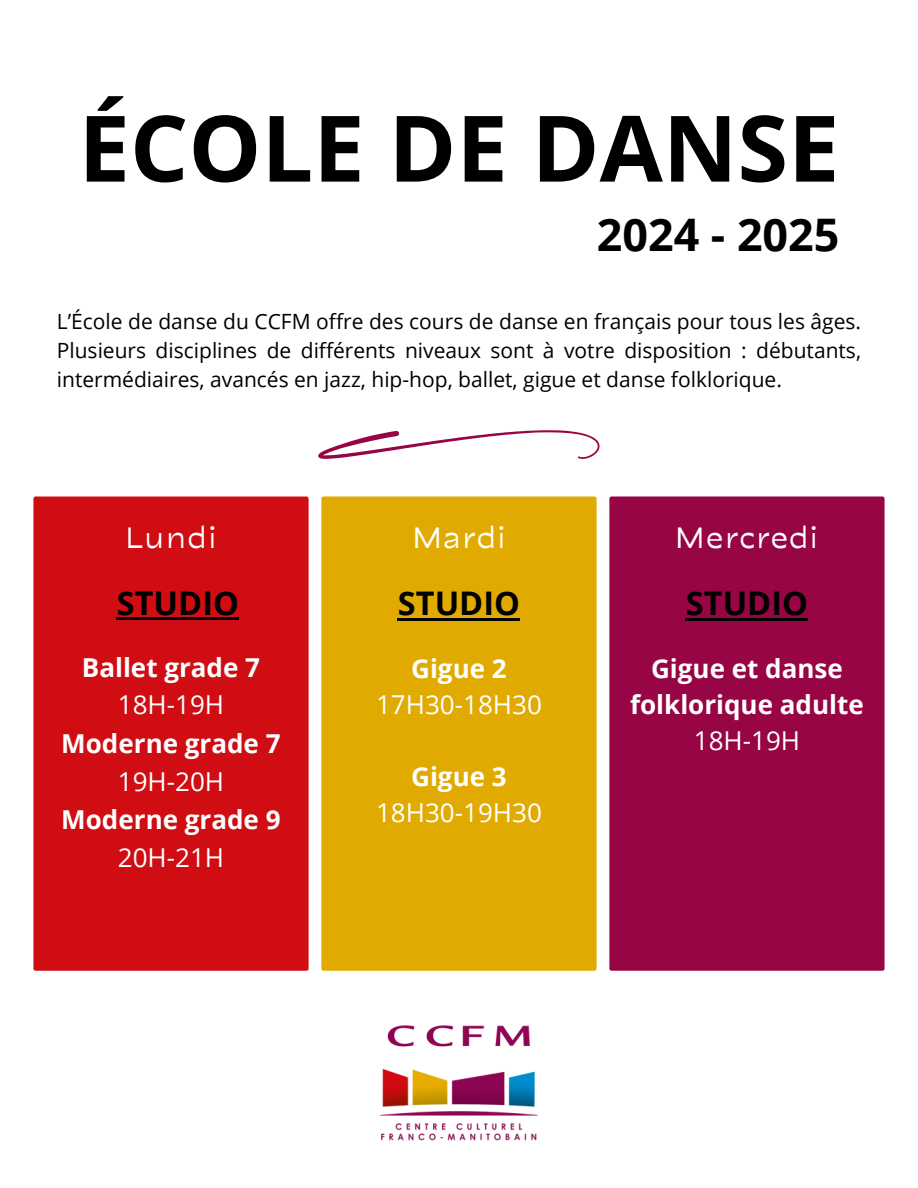
<style>
.page{position:relative;width:918px;height:1188px;background:#fff}
.page>*{position:absolute;margin:0;border:0;box-sizing:border-box;transform-origin:0 0}
.t1{font:700 91.8px "Open Sans";color:#000}
.t2{font:700 44.85px "Open Sans";color:#000}
.t3{font:700 32.55px "Open Sans";color:#000}
.t4{font:29.85px "Portland";color:#fff}
.t5{font:700 26.1px/38.1px "Open Sans";color:#fff;text-align:center}
.t6{font:26.1px/36px "Open Sans";color:#fff;text-align:center}
.t7{font:21px/29.2px "Open Sans";color:#000;text-align:justify}
.s1{font-weight:400}
.s2{font-weight:700}
</style>
<div class="page">
<svg style="left:318px;top:430px;width:282px;height:29px"></svg>
<div style="left:33px;top:497px;width:276px;height:474px;background:#cf0d13"></div>
<div style="left:321px;top:497px;width:276px;height:474px;background:#e1aa00"></div>
<div style="left:609px;top:497px;width:276px;height:474px;background:#970544"></div>
<img style="left:379px;top:1025px;width:159px;height:116px">
<hr style="left:117px;top:617px;width:122px;height:2px;background:#000">
<hr style="left:398px;top:618px;width:122px;height:2px;background:#000">
<hr style="left:686px;top:618px;width:122px;height:2px;background:#000">
<h2 class="t1" style="left:79px;top:84px;width:762px">ÉCOLE DE DANSE</h2>
<p class="t2" style="left:597px;top:203px;width:244px">2024 - 2025</p>
<p class="t7" style="left:57px;top:306px;width:806px">L’École de danse du CCFM offre des cours de danse en français pour tous les âges.<br>Plusieurs disciplines de différents niveaux sont à votre disposition : débutants, intermédiaires, avancés en jazz, hip-hop, ballet, gigue et danse folklorique.</p>
<h4 class="t4" style="left:125px;top:515px;width:94px">Lundi</h4>
<h5 class="t4" style="left:411px;top:515px;width:97px">Mardi</h5>
<h3 class="t4" style="left:674px;top:515px;width:146px">Mercredi</h3>
<h4 class="t3" style="left:117px;top:580px;width:124px">STUDIO</h4>
<h3 class="t5" style="left:61px;top:648px;width:221px">Ballet grade 7<br><span class="s1">18H-19H<br></span>Moderne grade 7<br><span class="s1">19H-20H<br></span>Moderne grade 9<br><span class="s1">20H-21H</span></h3>
<h5 class="t3" style="left:398px;top:581px;width:124px">STUDIO</h5>
<h5 class="t6" style="left:376px;top:650px;width:167px"><span class="s2">Gigue 2<br></span>17H30-18H30</h5>
<h3 class="t6" style="left:376px;top:758px;width:167px"><span class="s2">Gigue 3<br></span>18H30-19H30</h3>
<h4 class="t3" style="left:686px;top:581px;width:124px">STUDIO</h4>
<h5 class="t5" style="left:630px;top:650px;width:235px;line-height:36px">Gigue et danse folklorique adulte<br><span class="s1">18H-19H</span></h5>
</div>
